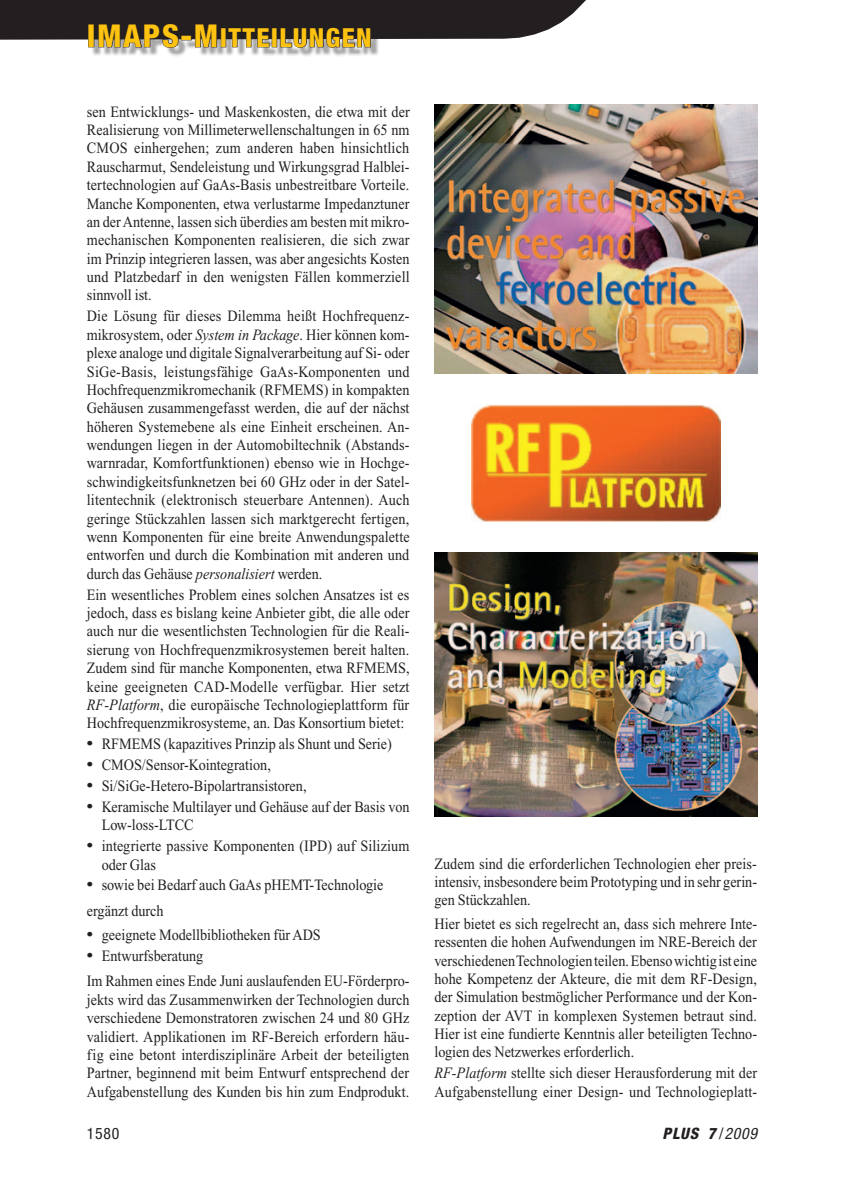
<style>
.page{position:relative;width:844px;height:1191px;background:#fff}
.page>*{position:absolute;margin:0;border:0;box-sizing:border-box;transform-origin:0 0}
.t1{font:800 condensed 26.25px "Helvetica Neue";letter-spacing:.05em;color:#fec210}
._05_09_Grute{font:15.75px/18.4px "Times New Roman";color:#231f20;text-align:justify;scale:.9 1}
.t2{font:italic 800 condensed 15.75px "Helvetica Neue";color:#231f20}
.t3{font:condensed 15.75px "Helvetica Neue";color:#231f20}
.s1{font-size:31.5px}
.s2{font-style:italic}
.s3{font-weight:700;font-size:17.5px}
.s4{font-weight:400;font-style:normal}
.s5{font-weight:400}
</style>
<div class="page">
<div style="left:91px;top:27px;width:289px;height:30px;background:#231f20;opacity:.4"></div>
<svg style="left:0;top:0;width:586px;height:51px"></svg>
<img style="left:434px;top:104px;width:323px;height:269px">
<img style="left:471px;top:404px;width:248px;height:117px">
<img style="left:434px;top:552px;width:323px;height:264px">
<h1 class="t1" style="left:87px;top:21px;width:286px"><span class="s1">IMAPS-M</span>ITTEILUNGEN</h1>
<p class="_05_09_Grute" style="left:87px;top:102px;width:360px">sen Entwicklungs- und Maskenkosten, die etwa mit der Realisierung von Millimeterwellenschaltungen in 65 nm CMOS einhergehen; zum anderen haben hinsichtlich Rauscharmut, Sendeleistung und Wirkungsgrad Halblei&shy;tertechnologien auf GaAs-Basis unbestreitbare Vorteile.<br>Manche Komponenten, etwa verlustarme Impedanztuner an der Antenne, lassen sich überdies am besten mit mikro&shy;mechanischen Komponenten realisieren, die sich zwar im Prinzip integrieren lassen, was aber angesichts Kosten und Platzbedarf in den wenigsten Fällen kommerziell sinnvoll ist.</p>
<p class="_05_09_Grute" style="left:87px;top:307px;width:360px">Die Lösung für dieses Dilemma heißt Hochfrequenz&shy;mikrosystem, oder <span class="s2">System in Package</span>. Hier können kom&shy;plexe analoge und digitale Signalverarbeitung auf Si- oder SiGe-Basis, leistungsfähige GaAs-Komponenten und Hochfrequenzmikromechanik (RFMEMS) in kompakten Gehäusen zusammengefasst werden, die auf der nächst höheren Systemebene als eine Einheit erscheinen. An&shy;wendungen liegen in der Automobiltechnik (Abstands&shy;warnradar, Komfortfunktionen) ebenso wie in Hochge&shy;schwindigkeitsfunknetzen bei 60 GHz oder in der Satel&shy;litentechnik (elektronisch steuerbare Antennen). Auch geringe Stückzahlen lassen sich marktgerecht fertigen, wenn Komponenten für eine breite Anwendungspalette entworfen und durch die Kombination mit anderen und durch das Gehäuse <span class="s2">personalisiert</span> werden.</p>
<p class="_05_09_Grute" style="left:87px;top:585px;width:360px">Ein wesentliches Problem eines solchen Ansatzes ist es jedoch, dass es bislang keine Anbieter gibt, die alle oder auch nur die wesentlichsten Technologien für die Reali&shy;sierung von Hochfrequenzmikrosystemen bereit halten.<br>Zudem sind für manche Komponenten, etwa RFMEMS, keine geeigneten CAD-Modelle verfügbar. Hier setzt <span class="s2">RF-Platform</span>, die europäische Technologieplattform für Hochfrequenzmikrosysteme, an. Das Konsortium bietet:</p>
<p class="_05_09_Grute" style="left:87px;top:735px;width:340px"><span class="s3">•</span> RFMEMS (kapazitives Prinzip als Shunt und Serie)</p>
<p class="_05_09_Grute" style="left:87px;top:756px;width:206px"><span class="s3">•</span> CMOS/Sensor-Kointegration,</p>
<p class="_05_09_Grute" style="left:87px;top:776px;width:245px"><span class="s3">•</span> Si/SiGe-Hetero-Bipolartransistoren,</p>
<p class="_05_09_Grute" style="left:102px;top:797px;width:343px;text-indent:-15px"><span class="s3">•</span> Keramische Multilayer und Gehäuse auf der Basis von<br>Low-loss-LTCC</p>
<p class="_05_09_Grute" style="left:102px;top:836px;width:343px;text-indent:-15px"><span class="s3">•</span> integrierte passive Komponenten (IPD) auf Silizium oder Glas</p>
<p class="_05_09_Grute" style="left:87px;top:876px;width:331px"><span class="s3">•</span> sowie bei Bedarf auch GaAs pHEMT-Technologie</p>
<p class="_05_09_Grute" style="left:87px;top:902px;width:87px">ergänzt durch</p>
<p class="_05_09_Grute" style="left:87px;top:925px;width:261px"><span class="s3">•</span> geeignete Modellbibliotheken für ADS</p>
<p class="_05_09_Grute" style="left:87px;top:946px;width:131px"><span class="s3">•</span> Entwurfsberatung</p>
<p class="_05_09_Grute" style="left:87px;top:972px;width:360px">Im Rahmen eines Ende Juni auslaufenden EU-Förderpro&shy;jekts wird das Zusammenwirken der Technologien durch verschiedene Demonstratoren zwischen 24 und 80 GHz validiert. Applikationen im RF-Bereich erfordern häu&shy;fig eine betont interdisziplinäre Arbeit der beteiligten Partner, beginnend mit beim Entwurf entsprechend der Aufgabenstellung des Kunden bis hin zum Endprodukt.</p>
<p class="_05_09_Grute" style="left:434px;top:854px;width:360px">Zudem sind die erforderlichen Technologien eher preis&shy;intensiv, insbesondere beim Prototyping und in sehr gerin&shy;gen Stückzahlen.</p>
<p class="_05_09_Grute" style="left:434px;top:914px;width:360px">Hier bietet es sich regelrecht an, dass sich mehrere Inte&shy;ressenten die hohen Aufwendungen im NRE-Bereich der verschiedenen Technologien teilen. Ebenso wichtig ist eine hohe Kompetenz der Akteure, die mit dem RF-Design, der Simulation bestmöglicher Performance und der Kon&shy;zeption der AVT in komplexen Systemen betraut sind.<br>Hier ist eine fundierte Kenntnis aller beteiligten Techno&shy;logien des Netzwerkes erforderlich.</p>
<p class="_05_09_Grute" style="left:434px;top:1064px;width:360px"><span class="s2">RF-Platform</span> stellte sich dieser Herausforderung mit der<br>Aufgabenstellung einer Design- und Technologieplatt-</p>
<p class="t3" style="left:87px;top:1124px;width:34px">1580</p>
<p class="t2" style="left:662px;top:1123px;width:96px">PLUS 7 <span class="s4">/</span><span class="s5">2009</span></p>
</div>
